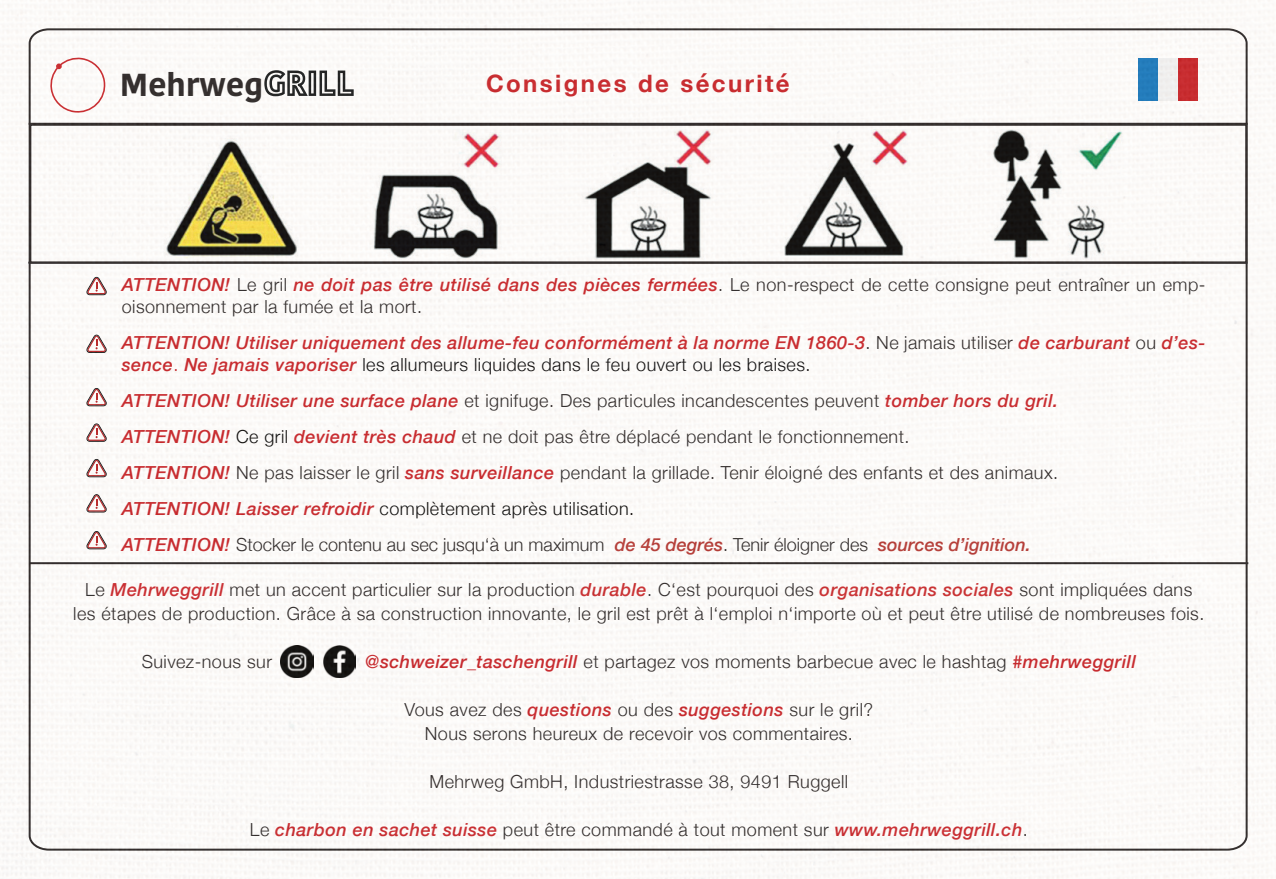
<style>
.page{position:relative;width:1276px;height:879px;background:#fff}
.page>*{position:absolute;margin:0;border:0;box-sizing:border-box;transform-origin:0 0}
.t1{font:700 31.8px "Kohinoor Devanagari";letter-spacing:.005em;color:#231f20}
.t2{font:700 24px "Helvetica Neue";letter-spacing:.1em;color:#c61c22}
.t3{font:300 18px/22px "Helvetica Neue";letter-spacing:.025em;color:#231f20}
.t4{font:italic 500 18px/22px "Helvetica Neue";letter-spacing:.025em;color:#c61c22}
.t5{font:300 18px "Helvetica Neue";color:#231f20}
.t6{font:italic 500 18px "Helvetica Neue";letter-spacing:.025em;color:#c82026}
.t7{font:300 18px "Helvetica Neue";letter-spacing:.025em;color:#000001}
.s1{font-weight:500;font-style:italic;color:#c61c22}
.s2{font-weight:300;font-style:normal;color:#231f20}
.s3{font-weight:300;font-style:normal}
.s4{font-weight:300;font-style:normal;color:#000103}
.s5{color:#000001}
.s6{font-weight:500;font-style:italic;color:#b2312d}
.s7{font-weight:500;font-style:italic;color:#c82026}
.s8{font-weight:500;font-style:italic;color:#c82428}
</style>
<div class="page">
<img style="left:0;top:0;width:1276px;height:879px">
<p class="t1" style="left:120px;top:56px;width:145px">Mehrweg</p>
<p class="t2" style="left:486px;top:65px;width:305px">Consignes de sécurité</p>
<p class="t3" style="left:122px;top:272px;width:1085px"><span class="s1">ATTENTION!</span> Le gril <span class="s1">ne doit pas être utilisé dans des pièces fermées</span>. Le non-respect de cette consigne peut entraîner un emp&shy;oisonnement par la fumée et la mort.</p>
<p class="t4" style="left:122px;top:330px;width:1085px">ATTENTION! Utiliser uniquement des allume-feu conformément à la norme EN 1860-3<span class="s2">. Ne jamais utiliser</span> de carburant <span class="s2">ou</span> d’es&shy;sence<span class="s3">.</span> Ne jamais vaporiser <span class="s4">les allumeurs liquides dans le feu ouvert ou les braises.</span></p>
<p class="t4" style="left:122px;top:388px;width:938px">ATTENTION! Utiliser une surface plane <span class="s2">et ignifuge. Des particules incandescentes peuvent</span> tomber hors du gril.</p>
<p class="t3" style="left:122px;top:424px;width:789px"><span class="s1">ATTENTION!</span> <span class="s5">Ce gril</span> <span class="s1">devient très chaud</span> et ne doit pas être déplacé pendant le fonctionnement.</p>
<p class="t3" style="left:122px;top:460px;width:938px"><span class="s1">ATTENTION!</span> Ne pas laisser le gril <span class="s1">sans surveillance</span> pendant la grillade. Tenir éloigné des enfants et des animaux.</p>
<p class="t7" style="left:122px;top:494px;width:514px"><span class="s1">ATTENTION! Laisser refroidir</span> complètement après utilisation.</p>
<p class="t5" style="left:122px;top:530px;width:910px"><span class="s1">ATTENTION!</span> Stocker le contenu au sec jusqu‘à un maximum <span class="s6">de 45 degrés</span>. Tenir éloigner des <span class="s6">sources d’ignition.</span></p>
<p class="t3" style="left:73px;top:576px;width:1132px;line-height:24px;text-align:center">Le <span class="s7">Mehrweggrill</span> met un accent particulier sur la production <span class="s8">durable</span>. C‘est pourquoi des <span class="s8">organisations sociales</span> sont impliquées dans les étapes de production. Grâce à sa construction innovante, le gril est prêt à l‘emploi n‘importe où et peut être utilisé de nombreuses fois.</p>
<p class="t3" style="left:142px;top:649px;width:132px">Suivez-nous sur</p>
<p class="t3" style="left:365px;top:649px;width:772px"><span class="s1">@schweizer_taschengrill</span> et partagez vos moments barbecue avec le hashtag <span class="s1">#mehrweggrill</span></p>
<p class="t3" style="left:404px;top:697px;width:470px">Vous avez des <span class="s1">questions</span> ou des <span class="s1">suggestions</span> sur le gril?</p>
<p class="t3" style="left:425px;top:721px;width:430px">Nous serons heureux de recevoir vos commentaires.</p>
<p class="t3" style="left:429px;top:769px;width:420px">Mehrweg GmbH, Industriestrasse 38, 9491 Ruggell</p>
<p class="t6" style="left:250px;top:814px;width:779px"><span class="s2">Le</span> charbon en sachet suisse <span class="s2">peut être commandé à tout moment sur</span> www.mehrweggrill.ch<span class="s2">.</span></p>
</div>
